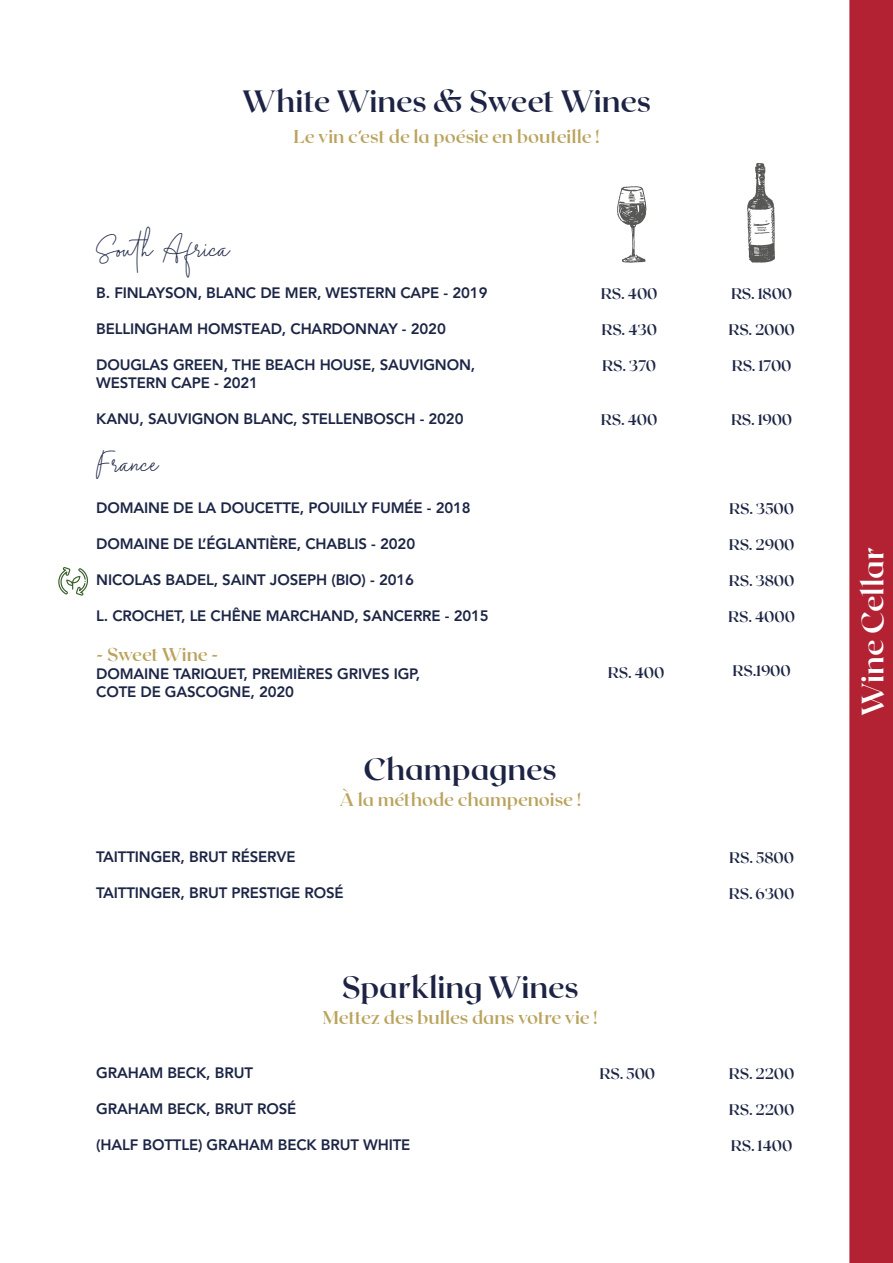
<style>
.page{position:relative;width:893px;height:1263px;background:#fff}
.page>*{position:absolute;margin:0;border:0;box-sizing:border-box;transform-origin:0 0}
.t1{font:700 30px "Roxborough CF";color:#1d2344}
.t2{font:700 30px "Roxborough CF";letter-spacing:-.01em;color:#fff}
.t3{font:27px "Midnight Signature";color:#1b2443}
.t4{font:700 18px "Roxborough CF";color:#baa35d}
.t5{font:700 18px "Roxborough CF";letter-spacing:-.02em;color:#baa35d}
.t6{font:800 15px/18px "Avenir LT Std";letter-spacing:-.01em;color:#1c2545}
.t7{font:700 15px "Roxborough CF";letter-spacing:-.01em;color:#1c2545}
</style>
<div class="page">
<svg style="left:747px;top:163px;width:28px;height:100px"></svg>
<svg style="left:617px;top:186px;width:30px;height:77px"></svg>
<svg style="left:58px;top:567px;width:30px;height:29px"></svg>
<div style="left:850px;top:1px;width:43px;height:1261px;background:#b22233"></div>
<div style="left:849px;top:0;width:44px;height:1263px;border:2px solid #b22233"></div>
<h1 class="t1" style="left:242px;top:82px;width:410px">White Wines &amp; Sweet Wines</h1>
<p class="t4" style="left:293px;top:125px;width:307px">Le vin c’est de la poésie en bouteille !</p>
<h2 class="t3" style="left:96px;top:239px;width:135px">South Africa</h2>
<p class="t6" style="left:96px;top:284px;width:393px">B. FINLAYSON, BLANC DE MER, WESTERN CAPE - 2019</p>
<p class="t6" style="left:96px;top:320px;width:351px">BELLINGHAM HOMSTEAD, CHARDONNAY - 2020</p>
<p class="t6" style="left:96px;top:356px;width:381px">DOUGLAS GREEN, THE BEACH HOUSE, SAUVIGNON,<br>WESTERN CAPE - 2021</p>
<p class="t6" style="left:96px;top:410px;width:369px">KANU, SAUVIGNON BLANC, STELLENBOSCH - 2020</p>
<h2 class="t3" style="left:96px;top:454px;width:64px">France</h2>
<p class="t6" style="left:96px;top:499px;width:376px">DOMAINE DE LA DOUCETTE, POUILLY FUMÉE - 2018</p>
<p class="t6" style="left:96px;top:535px;width:320px">DOMAINE DE L’ÉGLANTIÈRE, CHABLIS - 2020</p>
<p class="t6" style="left:96px;top:571px;width:319px">NICOLAS BADEL, SAINT JOSEPH (BIO) - 2016</p>
<p class="t6" style="left:96px;top:607px;width:394px">L. CROCHET, LE CHÊNE MARCHAND, SANCERRE - 2015</p>
<p class="t5" style="left:96px;top:643px;width:124px">- Sweet Wine -</p>
<p class="t6" style="left:96px;top:664px;width:325px">DOMAINE TARIQUET, PREMIÈRES GRIVES IGP,<br>COTE DE GASCOGNE, 2020</p>
<p class="t7" style="left:601px;top:284px;width:58px">RS. 400</p>
<p class="t7" style="left:601px;top:320px;width:57px">RS. 430</p>
<p class="t7" style="left:602px;top:356px;width:55px">RS. 370</p>
<p class="t7" style="left:601px;top:410px;width:58px">RS. 400</p>
<p class="t7" style="left:608px;top:662px;width:58px">RS. 400</p>
<h1 class="t1" style="left:364px;top:750px;width:195px">Champagnes</h1>
<p class="t4" style="left:339px;top:788px;width:243px">À la méthode champenoise !</p>
<p class="t6" style="left:96px;top:848px;width:201px">TAITTINGER, BRUT RÉSERVE</p>
<p class="t6" style="left:96px;top:884px;width:249px">TAITTINGER, BRUT PRESTIGE ROSÉ</p>
<h1 class="t1" style="left:342px;top:968px;width:238px">Sparkling Wines</h1>
<p class="t4" style="left:323px;top:1006px;width:276px">Mettez des bulles dans votre vie !</p>
<p class="t6" style="left:96px;top:1064px;width:158px">GRAHAM BECK, BRUT</p>
<p class="t6" style="left:96px;top:1100px;width:202px">GRAHAM BECK, BRUT ROSÉ</p>
<p class="t6" style="left:96px;top:1136px;width:316px">(HALF BOTTLE) GRAHAM BECK BRUT WHITE</p>
<p class="t7" style="left:600px;top:1064px;width:57px">RS. 500</p>
<p class="t7" style="left:731px;top:284px;width:63px">RS. 1800</p>
<p class="t7" style="left:728px;top:320px;width:68px">RS. 2000</p>
<p class="t7" style="left:732px;top:356px;width:61px">RS. 1700</p>
<p class="t7" style="left:731px;top:410px;width:63px">RS. 1900</p>
<p class="t7" style="left:729px;top:499px;width:66px">RS. 3500</p>
<p class="t7" style="left:729px;top:535px;width:67px">RS. 2900</p>
<p class="t7" style="left:729px;top:571px;width:67px">RS. 3800</p>
<p class="t7" style="left:728px;top:607px;width:68px">RS. 4000</p>
<p class="t7" style="left:732px;top:661px;width:60px">RS.1900</p>
<p class="t7" style="left:729px;top:847px;width:66px">RS. 5800</p>
<p class="t7" style="left:729px;top:883px;width:67px">RS. 6300</p>
<p class="t7" style="left:729px;top:1064px;width:67px">RS. 2200</p>
<p class="t7" style="left:729px;top:1100px;width:67px">RS. 2200</p>
<p class="t7" style="left:731px;top:1136px;width:63px">RS. 1400</p>
<h1 class="t2" style="left:853px;top:716px;width:170px;rotate:-90deg">Wine Cellar</h1>
</div>
